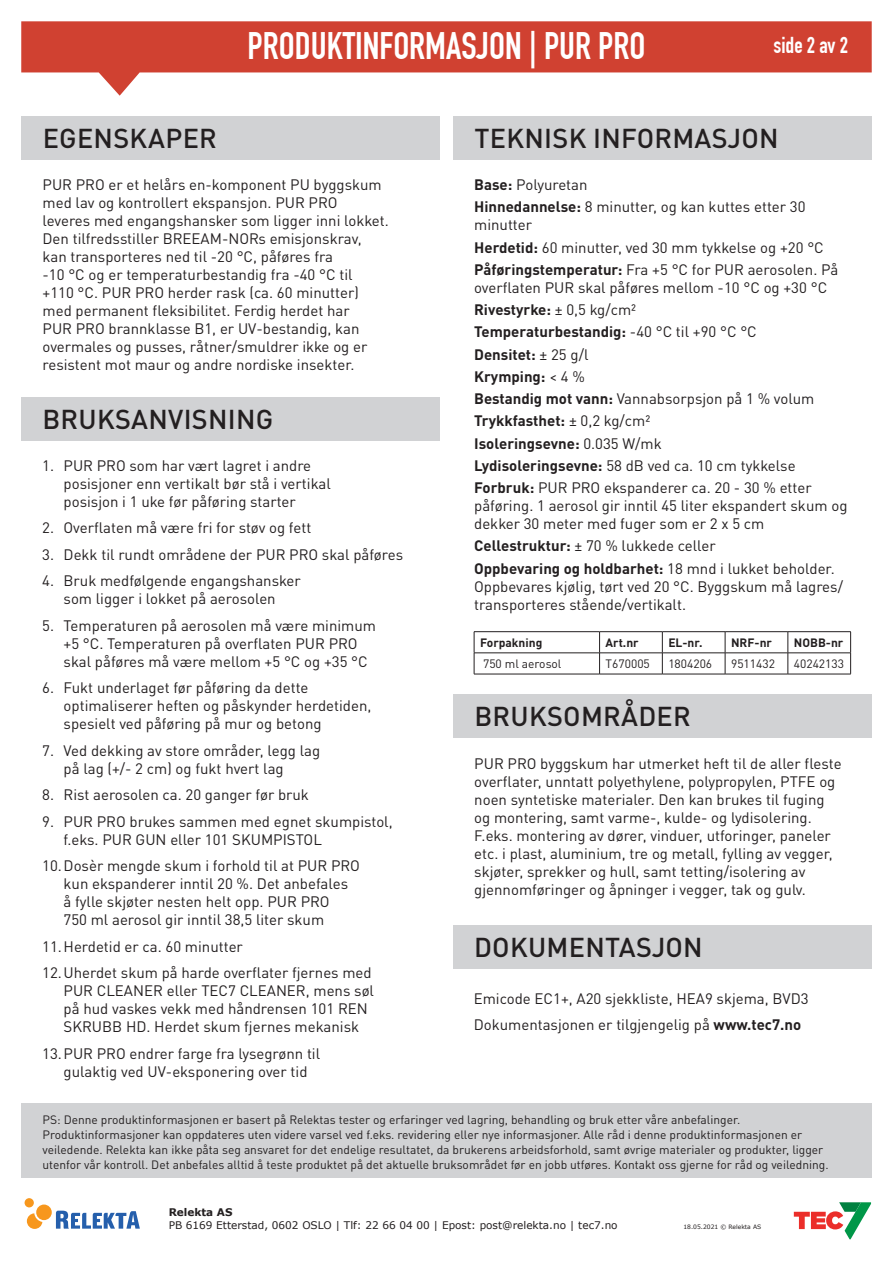
<style>
.page{position:relative;width:893px;height:1263px;background:#fff}
.page>*{position:absolute;margin:0;border:0;box-sizing:border-box;transform-origin:0 0}
.t1{font:37.5px "DIN Engschrift LT";color:#fff}
.Titler{font:500 27px "DIN Pro";letter-spacing:.01em;color:#231f20}
.t2{font:22.5px "DIN Engschrift LT";color:#fff}
.Brødtekst{font:15px/18px "DIN Pro";color:#231f20}
.Teknisk_informasjon{font:15px/18px "DIN Pro";color:#231f20}
.Teknisk_informasjon-2{font:700 15px "DIN Pro";color:#231f20}
.Celle{font:12px/15px "DIN Pro";color:#231f20}
.t3{font:700 12px "DIN Pro";color:#231f20}
.t4{font:10.5px "Verdana";color:#231f20}
.t5{font:700 10.5px "Verdana";color:#231f20}
.t6{font:6px "Verdana";color:#231f20}
.s1{font-weight:700}
.s2{font-weight:400}
</style>
<div class="page">
<svg style="left:21px;top:21px;width:851px;height:75px;fill:#d04131"></svg>
<svg style="left:27px;top:1213px;width:15px;height:16px"></svg>
<div style="left:25px;top:1198px;width:9px;height:9px;background:#f7971d;border-radius:50%"></div>
<svg style="left:56px;top:1211px;width:84px;height:17px"></svg>
<div style="left:36px;top:1204px;width:16px;height:16px;background:#f7971d;border-radius:50%"></div>
<svg style="left:794px;top:1202px;width:77px;height:37px"></svg>
<div style="left:21px;top:1103px;width:851px;height:75px;background:#d1d2d4"></div>
<div style="left:453px;top:116px;width:418px;height:44px;background:#d1d2d4"></div>
<div style="left:21px;top:116px;width:419px;height:44px;background:#d1d2d4"></div>
<div style="left:453px;top:694px;width:418px;height:44px;background:#d1d2d4"></div>
<div style="left:453px;top:924px;width:418px;height:44px;background:#d1d2d4"></div>
<hr style="left:474px;top:631px;width:126px;height:1px;background:#231f20">
<hr style="left:600px;top:631px;width:62px;height:1px;background:#231f20">
<hr style="left:662px;top:631px;width:63px;height:1px;background:#231f20">
<hr style="left:725px;top:631px;width:63px;height:1px;background:#231f20">
<hr style="left:788px;top:631px;width:63px;height:1px;background:#231f20">
<hr style="left:474px;top:653px;width:126px;height:1px;background:#231f20">
<svg style="left:474px;top:632px;width:1px;height:42px"></svg>
<hr style="left:600px;top:653px;width:62px;height:1px;background:#231f20">
<svg style="left:599px;top:632px;width:1px;height:42px"></svg>
<hr style="left:662px;top:653px;width:63px;height:1px;background:#231f20">
<svg style="left:662px;top:632px;width:1px;height:42px"></svg>
<hr style="left:725px;top:653px;width:63px;height:1px;background:#231f20">
<svg style="left:725px;top:632px;width:1px;height:42px"></svg>
<hr style="left:788px;top:653px;width:63px;height:1px;background:#231f20">
<svg style="left:788px;top:632px;width:1px;height:42px"></svg>
<svg style="left:850px;top:632px;width:1px;height:42px"></svg>
<hr style="left:474px;top:674px;width:126px;height:1px;background:#231f20">
<hr style="left:600px;top:674px;width:62px;height:1px;background:#231f20">
<hr style="left:662px;top:674px;width:63px;height:1px;background:#231f20">
<hr style="left:725px;top:674px;width:63px;height:1px;background:#231f20">
<hr style="left:788px;top:674px;width:63px;height:1px;background:#231f20">
<div style="left:21px;top:397px;width:419px;height:44px;background:#d1d2d4"></div>
<h1 class="t1" style="left:248px;top:23px;width:399px">PRODUKTINFORMASJON | PUR PRO</h1>
<h3 class="t2" style="left:773px;top:32px;width:76px">side 2 av 2</h3>
<p class="Titler" style="left:43px;top:117px;width:176px">EGENSKAPER</p>
<p class="Titler" style="left:474px;top:117px;width:305px">TEKNISK INFORMASJON</p>
<p class="Brødtekst" style="left:43px;top:174px;width:348px">PUR PRO er et helårs en-komponent PU byggskum med lav og kontrollert ekspansjon. PUR PRO leveres med engangshansker som ligger inni lokket.<br>Den tilfredsstiller BREEAM-NORs emisjonskrav, kan transporteres ned til -20 °C, påføres fra<br>-10 °C og er temperaturbestandig fra -40 °C til<br>+110 °C. PUR PRO herder rask (ca. 60 minutter) med permanent fleksibilitet. Ferdig herdet har<br>PUR PRO brannklasse B1, er UV-bestandig, kan overmales og pusses, råtner/smuldrer ikke og er resistent mot maur og andre nordiske insekter.</p>
<p class="Titler" style="left:42px;top:397px;width:232px">BRUKSANVISNING</p>
<p class="Brødtekst" style="left:64px;top:455px;width:269px;text-indent:-21px">1. PUR PRO som har vært lagret i andre posisjoner enn vertikalt bør stå i vertikal posisjon i 1 uke før påføring starter</p>
<p class="Brødtekst" style="left:42px;top:517px;width:271px">2. Overflaten må være fri for støv og fett</p>
<p class="Brødtekst" style="left:42px;top:544px;width:362px">3. Dekk til rundt områdene der PUR PRO skal påføres</p>
<p class="Brødtekst" style="left:42px;top:570px;width:260px;text-align:center">4. Bruk medfølgende engangshansker som ligger i lokket på aerosolen</p>
<p class="Brødtekst" style="left:64px;top:615px;width:314px;text-indent:-21px">5. Temperaturen på aerosolen må være minimum +5 °C. Temperaturen på overflaten PUR PRO skal påføres må være mellom +5 °C og +35 °C</p>
<p class="Brødtekst" style="left:64px;top:677px;width:309px;text-indent:-21px">6. Fukt underlaget før påføring da dette optimaliserer heften og påskynder herdetiden, spesielt ved påføring på mur og betong</p>
<p class="Brødtekst" style="left:64px;top:740px;width:258px;text-indent:-21px">7. Ved dekking av store områder, legg lag på lag (+/- 2 cm) og fukt hvert lag</p>
<p class="Brødtekst" style="left:42px;top:784px;width:268px">8. Rist aerosolen ca. 20 ganger før bruk</p>
<p class="Brødtekst" style="left:64px;top:811px;width:331px;text-indent:-21px">9. PUR PRO brukes sammen med egnet skumpistol, f.eks. PUR GUN eller 101 SKUMPISTOL</p>
<p class="Brødtekst" style="left:64px;top:855px;width:298px;text-indent:-21px">10.Dosèr mengde skum i forhold til at PUR PRO kun ekspanderer inntil 20 %. Det anbefales<br>å fylle skjøter nesten helt opp. PUR PRO<br>750 ml aerosol gir inntil 38,5 liter skum</p>
<p class="Brødtekst" style="left:42px;top:936px;width:202px">11.Herdetid er ca. 60 minutter</p>
<p class="Brødtekst" style="left:64px;top:962px;width:312px;text-indent:-21px">12.Uherdet skum på harde overflater fjernes med PUR CLEANER eller TEC7 CLEANER, mens søl på hud vaskes vekk med håndrensen 101 REN SKRUBB HD. Herdet skum fjernes mekanisk</p>
<p class="Brødtekst" style="left:42px;top:1043px;width:279px;text-align:center">13.PUR PRO endrer farge fra lysegrønn til gulaktig ved UV-eksponering over tid</p>
<p class="Teknisk_informasjon" style="left:474px;top:174px;width:115px"><span class="s1">Base:</span> Polyuretan</p>
<p class="Teknisk_informasjon" style="left:474px;top:196px;width:333px"><span class="s1">Hinnedannelse:</span> 8 minutter, og kan kuttes etter 30 minutter</p>
<p class="Teknisk_informasjon" style="left:474px;top:237px;width:351px"><span class="s1">Herdetid:</span> 60 minutter, ved 30 mm tykkelse og +20 °C</p>
<p class="Teknisk_informasjon" style="left:474px;top:259px;width:366px"><span class="s1">Påføringstemperatur:</span> Fra +5 °C for PUR aerosolen. På overflaten PUR skal påføres mellom -10 °C og +30 °C</p>
<p class="Teknisk_informasjon-2" style="left:474px;top:297px;width:163px">Rivestyrke: <span class="s2">± 0,5 kg/cm²</span></p>
<p class="Teknisk_informasjon-2" style="left:474px;top:319px;width:284px">Temperaturbestandig: <span class="s2">-40 °C til +90 °C °C</span></p>
<p class="Teknisk_informasjon-2" style="left:474px;top:342px;width:116px">Densitet: <span class="s2">± 25 g/l</span></p>
<p class="Teknisk_informasjon-2" style="left:474px;top:364px;width:112px">Krymping: <span class="s2">&lt; 4 %</span></p>
<p class="Teknisk_informasjon" style="left:474px;top:388px;width:342px"><span class="s1">Bestandig mot vann:</span> Vannabsorpsjon på 1 % volum</p>
<p class="Teknisk_informasjon-2" style="left:474px;top:408px;width:177px">Trykkfasthet: <span class="s2">± 0,2 kg/cm²</span></p>
<p class="Teknisk_informasjon-2" style="left:474px;top:431px;width:189px">Isoleringsevne: <span class="s2">0.035 W/mk</span></p>
<p class="Teknisk_informasjon" style="left:474px;top:455px;width:323px"><span class="s1">Lydisoleringsevne:</span> 58 dB ved ca. 10 cm tykkelse</p>
<p class="Teknisk_informasjon" style="left:474px;top:477px;width:375px"><span class="s1">Forbruk:</span> PUR PRO ekspanderer ca. 20 - 30 % etter påføring. 1 aerosol gir inntil 45 liter ekspandert skum og dekker 30 meter med fuger som er 2 x 5 cm</p>
<p class="Teknisk_informasjon" style="left:474px;top:535px;width:243px"><span class="s1">Cellestruktur:</span> ± 70 % lukkede celler</p>
<p class="Teknisk_informasjon" style="left:474px;top:558px;width:370px"><span class="s1">Oppbevaring og holdbarhet:</span> 18 mnd i lukket beholder.<br>Oppbevares kjølig, tørt ved 20 °C. Byggskum må lagres/ transporteres stående/vertikalt.</p>
<p class="t3" style="left:480px;top:632px;width:64px">Forpakning</p>
<p class="t3" style="left:606px;top:632px;width:35px">Art.nr</p>
<p class="t3" style="left:668px;top:632px;width:36px">EL-nr.</p>
<p class="t3" style="left:731px;top:632px;width:42px">NRF-nr</p>
<p class="t3" style="left:794px;top:632px;width:51px">NOBB-nr</p>
<p class="Celle" style="left:483px;top:655px;width:80px">750 ml aerosol</p>
<p class="Celle" style="left:606px;top:655px;width:46px">T670005</p>
<p class="Celle" style="left:668px;top:655px;width:45px">1804206</p>
<p class="Celle" style="left:731px;top:655px;width:45px">9511432</p>
<p class="Celle" style="left:794px;top:655px;width:52px">40242133</p>
<p class="Titler" style="left:474px;top:694px;width:218px">BRUKSOMRÅDER</p>
<p class="Brødtekst" style="left:474px;top:753px;width:369px">PUR PRO byggskum har utmerket heft til de aller fleste overflater, unntatt polyethylene, polypropylen, PTFE og noen syntetiske materialer. Den kan brukes til fuging og montering, samt varme-, kulde- og lydisolering.<br>F.eks. montering av dører, vinduer, utforinger, paneler etc. i plast, aluminium, tre og metall, fylling av vegger, skjøter, sprekker og hull, samt tetting/isolering av gjennomføringer og åpninger i vegger, tak og gulv.</p>
<p class="Titler" style="left:474px;top:925px;width:230px">DOKUMENTASJON</p>
<p class="Brødtekst" style="left:474px;top:988px;width:336px">Emicode EC1+, A20 sjekkliste, HEA9 skjema, BVD3</p>
<p class="Brødtekst" style="left:474px;top:1014px;width:329px">Dokumentasjonen er tilgjengelig på <span class="s1">www.tec7.no</span></p>
<p class="Celle" style="left:43px;top:1110px;width:788px">PS: Denne produktinformasjonen er basert på Relektas tester og erfaringer ved lagring, behandling og bruk etter våre anbefalinger.<br>Produktinformasjoner kan oppdateres uten videre varsel ved f.eks. revidering eller nye informasjoner. Alle råd i denne produktinformasjonen er veiledende. Relekta kan ikke påta seg ansvaret for det endelige resultatet, da brukerens arbeidsforhold, samt øvrige materialer og produkter, ligger utenfor vår kontroll. Det anbefales alltid å teste produktet på det aktuelle bruksområdet før en jobb utføres. Kontakt oss gjerne for råd og veiledning.</p>
<p class="t5" style="left:169px;top:1205px;width:65px">Relekta AS</p>
<p class="t4" style="left:169px;top:1218px;width:450px">PB 6169 Etterstad, 0602 OSLO | Tlf: 22 66 04 00 | Epost: post@relekta.no | tec7.no</p>
<p class="t6" style="left:683px;top:1223px;width:79px">18.05.2021 © Relekta AS</p>
</div>
